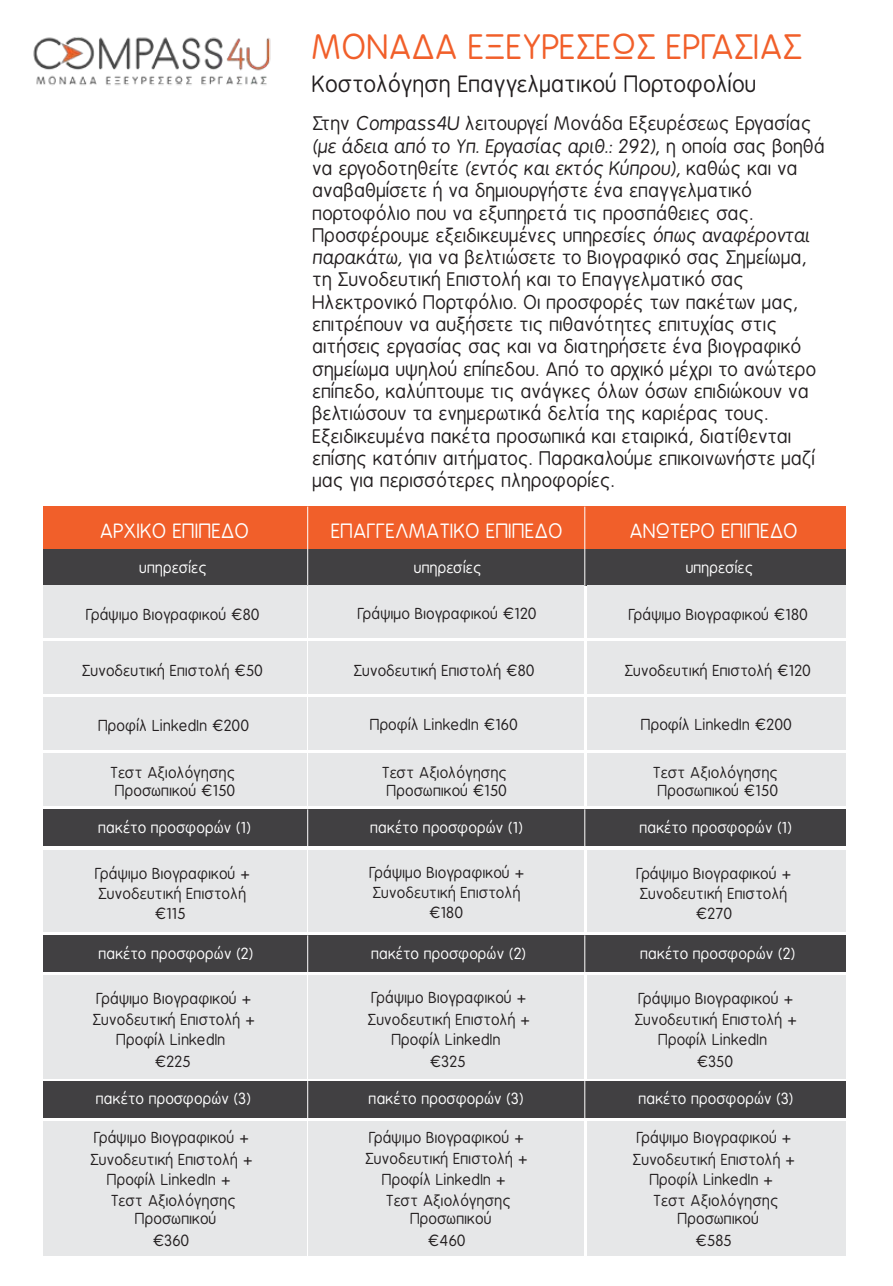
<style>
.page{position:relative;width:893px;height:1286px;background:#fff}
.page>*{position:absolute;margin:0;border:0;box-sizing:border-box;transform-origin:0 0}
.t1{font:33.45px "B Preplay";color:#f15f2a}
.t2{font:22.35px "B Preplay";color:#231f20}
.t3{font:19.5px "B Preplay";color:#fff}
.t4{font:18.6px/22.4px "B Preplay";color:#231f20}
.t5{font:15px/18px "B Preplay";color:#231f20;text-align:center}
.t6{font:15px "B Preplay";color:#fff}
.s1{font-style:italic}
</style>
<div class="page">
<div style="left:43px;top:506px;width:802px;height:43px;background:#f15f2a"></div>
<div style="left:43px;top:549px;width:802px;height:36px;background:#414042"></div>
<hr style="left:307px;top:506px;width:1px;height:81px;background:#fff">
<hr style="left:584px;top:506px;width:1px;height:81px;background:#fff">
<div style="left:43px;top:585px;width:263px;height:53px;background:#e6e7e8"></div>
<div style="left:309px;top:585px;width:275px;height:53px;background:#e6e7e8"></div>
<div style="left:587px;top:585px;width:258px;height:53px;background:#e6e7e8"></div>
<div style="left:43px;top:641px;width:263px;height:53px;background:#e6e7e8"></div>
<div style="left:309px;top:641px;width:275px;height:53px;background:#e6e7e8"></div>
<div style="left:587px;top:641px;width:258px;height:53px;background:#e6e7e8"></div>
<div style="left:43px;top:697px;width:263px;height:53px;background:#e6e7e8"></div>
<div style="left:309px;top:697px;width:275px;height:53px;background:#e6e7e8"></div>
<div style="left:587px;top:697px;width:258px;height:53px;background:#e6e7e8"></div>
<div style="left:43px;top:753px;width:263px;height:52px;background:#e6e7e8"></div>
<div style="left:309px;top:753px;width:275px;height:52px;background:#e6e7e8"></div>
<div style="left:587px;top:753px;width:258px;height:52px;background:#e6e7e8"></div>
<img style="left:33px;top:37px;width:238px;height:49px">
<div style="left:43px;top:809px;width:802px;height:36px;background:#414042"></div>
<hr style="left:307px;top:809px;width:1px;height:38px;background:#fff">
<hr style="left:584px;top:809px;width:1px;height:38px;background:#fff">
<div style="left:43px;top:850px;width:263px;height:82px;background:#e6e7e8"></div>
<div style="left:309px;top:850px;width:275px;height:82px;background:#e6e7e8"></div>
<div style="left:587px;top:850px;width:258px;height:82px;background:#e6e7e8"></div>
<div style="left:43px;top:935px;width:802px;height:36px;background:#414042"></div>
<hr style="left:307px;top:935px;width:1px;height:38px;background:#fff">
<hr style="left:584px;top:935px;width:1px;height:38px;background:#fff">
<div style="left:43px;top:975px;width:263px;height:103px;background:#e6e7e8"></div>
<div style="left:309px;top:975px;width:275px;height:103px;background:#e6e7e8"></div>
<div style="left:587px;top:975px;width:258px;height:103px;background:#e6e7e8"></div>
<div style="left:43px;top:1081px;width:802px;height:36px;background:#414042"></div>
<hr style="left:307px;top:1081px;width:1px;height:38px;background:#fff">
<hr style="left:584px;top:1081px;width:1px;height:38px;background:#fff">
<div style="left:43px;top:1120px;width:263px;height:135px;background:#e6e7e8"></div>
<div style="left:309px;top:1120px;width:275px;height:135px;background:#e6e7e8"></div>
<div style="left:587px;top:1120px;width:258px;height:135px;background:#e6e7e8"></div>
<h1 class="t1" style="left:313px;top:29px;width:492px">ΜΟΝΑΔΑ ΕΞΕΥΡΕΣΕΩΣ ΕΡΓΑΣΙΑΣ</h1>
<h2 class="t2" style="left:313px;top:72px;width:446px">Κοστολόγηση Επαγγελματικού Πορτοφολίου</h2>
<p class="t4" style="left:313px;top:113px;width:514px">Στην <span class="s1">Compass4U</span> λειτουργεί Μονάδα Εξευρέσεως Εργασίας <span class="s1">(με άδεια από το Υπ. Εργασίας αριθ.: 292)</span>, η οποία σας βοηθά να εργοδοτηθείτε <span class="s1">(εντός και εκτός Κύπρου),</span> καθώς και να αναβαθμίσετε ή να δημιουργήστε ένα επαγγελματικό πορτοφόλιο που να εξυπηρετά τις προσπάθειες σας.<br>Προσφέρουμε εξειδικευμένες υπηρεσίες <span class="s1">όπως αναφέρονται παρακάτω,</span> για να βελτιώσετε το Βιογραφικό σας Σημείωμα, τη Συνοδευτική Επιστολή και το Επαγγελματικό σας Ηλεκτρονικό Πορτφόλιο. Οι προσφορές των πακέτων μας, επιτρέπουν να αυξήσετε τις πιθανότητες επιτυχίας στις αιτήσεις εργασίας σας και να διατηρήσετε ένα βιογραφικό σημείωμα υψηλού επίπεδου. Από το αρχικό μέχρι το ανώτερο επίπεδο, καλύπτουμε τις ανάγκες όλων όσων επιδιώκουν να βελτιώσουν τα ενημερωτικά δελτία της καριέρας τους.<br>Εξειδικευμένα πακέτα προσωπικά και εταιρικά, διατίθενται επίσης κατόπιν αιτήματος. Παρακαλούμε επικοινωνήστε μαζί μας για περισσότερες πληροφορίες.</p>
<h3 class="t3" style="left:101px;top:521px;width:151px">ΑΡΧΙΚΟ ΕΠΙΠΕΔΟ</h3>
<h3 class="t3" style="left:332px;top:521px;width:233px">ΕΠΑΓΓΕΛΜΑΤΙΚΟ ΕΠΙΠΕΔΟ</h3>
<h3 class="t3" style="left:630px;top:521px;width:170px">ΑΝΩΤΕΡΟ ΕΠΙΠΕΔΟ</h3>
<p class="t6" style="left:140px;top:559px;width:69px">υπηρεσίες</p>
<p class="t6" style="left:415px;top:559px;width:69px">υπηρεσίες</p>
<p class="t6" style="left:686px;top:559px;width:69px">υπηρεσίες</p>
<p class="t5" style="left:86px;top:606px;width:175px">Γράψιμο Βιογραφικού €80</p>
<p class="t5" style="left:82px;top:662px;width:183px">Συνοδευτική Επιστολή €50</p>
<p class="t5" style="left:99px;top:717px;width:153px">Προφίλ LinkedIn €200</p>
<p class="t5" style="left:370px;top:716px;width:150px">Προφίλ LinkedIn €160</p>
<p class="t5" style="left:641px;top:716px;width:153px">Προφίλ LinkedIn €200</p>
<p class="t5" style="left:111px;top:764px;width:127px">Τεστ Αξιολόγησης<br>Προσωπικού €150</p>
<p class="t5" style="left:358px;top:605px;width:181px">Γράψιμο Βιογραφικού €120</p>
<p class="t5" style="left:629px;top:606px;width:181px">Γράψιμο Βιογραφικού €180</p>
<p class="t5" style="left:354px;top:662px;width:183px">Συνοδευτική Επιστολή €80</p>
<p class="t5" style="left:625px;top:661px;width:188px">Συνοδευτική Επιστολή €120</p>
<p class="t5" style="left:382px;top:764px;width:127px">Τεστ Αξιολόγησης<br>Προσωπικού €150</p>
<p class="t5" style="left:653px;top:764px;width:127px">Τεστ Αξιολόγησης<br>Προσωπικού €150</p>
<p class="t6" style="left:99px;top:819px;width:154px">πακέτο προσφορών (1)</p>
<p class="t6" style="left:371px;top:819px;width:154px">πακέτο προσφορών (1)</p>
<p class="t6" style="left:640px;top:819px;width:154px">πακέτο προσφορών (1)</p>
<p class="t5" style="left:96px;top:863px;width:156px;line-height:20.1px">Γράψιμο Βιογραφικού +<br>Συνοδευτική Επιστολή €115</p>
<p class="t5" style="left:370px;top:863px;width:156px;line-height:20.1px">Γράψιμο Βιογραφικού +<br>Συνοδευτική Επιστολή €180</p>
<p class="t5" style="left:637px;top:863px;width:156px;line-height:20.1px">Γράψιμο Βιογραφικού +<br>Συνοδευτική Επιστολή €270</p>
<p class="t6" style="left:99px;top:945px;width:157px">πακέτο προσφορών (2)</p>
<p class="t6" style="left:372px;top:945px;width:157px">πακέτο προσφορών (2)</p>
<p class="t6" style="left:641px;top:945px;width:157px">πακέτο προσφορών (2)</p>
<p class="t5" style="left:93px;top:988px;width:164px;line-height:21.5px;text-align:left">Γράψιμο Βιογραφικού +<br>Συνοδευτική Επιστολή +</p>
<p class="t5" style="left:368px;top:987px;width:164px;line-height:21.5px;text-align:left">Γράψιμο Βιογραφικού +<br>Συνοδευτική Επιστολή +</p>
<p class="t5" style="left:635px;top:988px;width:164px;line-height:21.5px;text-align:left">Γράψιμο Βιογραφικού +<br>Συνοδευτική Επιστολή +</p>
<p class="t5" style="left:117px;top:1031px;width:111px">Προφίλ LinkedIn</p>
<p class="t5" style="left:156px;top:1052px;width:37px">€225</p>
<p class="t5" style="left:392px;top:1031px;width:111px">Προφίλ LinkedIn</p>
<p class="t5" style="left:431px;top:1052px;width:37px">€325</p>
<p class="t5" style="left:659px;top:1031px;width:111px">Προφίλ LinkedIn</p>
<p class="t5" style="left:697px;top:1052px;width:38px">€350</p>
<p class="t6" style="left:97px;top:1091px;width:156px">πακέτο προσφορών (3)</p>
<p class="t6" style="left:369px;top:1091px;width:156px">πακέτο προσφορών (3)</p>
<p class="t6" style="left:639px;top:1091px;width:156px">πακέτο προσφορών (3)</p>
<p class="t5" style="left:91px;top:1127px;width:164px;line-height:21.5px;text-align:left">Γράψιμο Βιογραφικού +<br>Συνοδευτική Επιστολή +</p>
<p class="t5" style="left:366px;top:1127px;width:164px;line-height:21.5px;text-align:left">Γράψιμο Βιογραφικού +<br>Συνοδευτική Επιστολή +</p>
<p class="t5" style="left:633px;top:1127px;width:164px;line-height:21.5px;text-align:left">Γράψιμο Βιογραφικού +<br>Συνοδευτική Επιστολή +</p>
<p class="t5" style="left:386px;top:1191px;width:127px">Τεστ Αξιολόγησης<br>Προσωπικού</p>
<p class="t5" style="left:654px;top:1191px;width:127px">Τεστ Αξιολόγησης<br>Προσωπικού</p>
<p class="t5" style="left:107px;top:1170px;width:125px">Προφίλ LinkedIn +</p>
<p class="t5" style="left:382px;top:1170px;width:125px">Προφίλ LinkedIn +</p>
<p class="t5" style="left:650px;top:1170px;width:125px">Προφίλ LinkedIn +</p>
<p class="t5" style="left:111px;top:1191px;width:127px">Τεστ Αξιολόγησης<br>Προσωπικού</p>
<p class="t5" style="left:154px;top:1231px;width:38px">€360</p>
<p class="t5" style="left:429px;top:1231px;width:39px">€460</p>
<p class="t5" style="left:696px;top:1231px;width:38px">€585</p>
</div>
